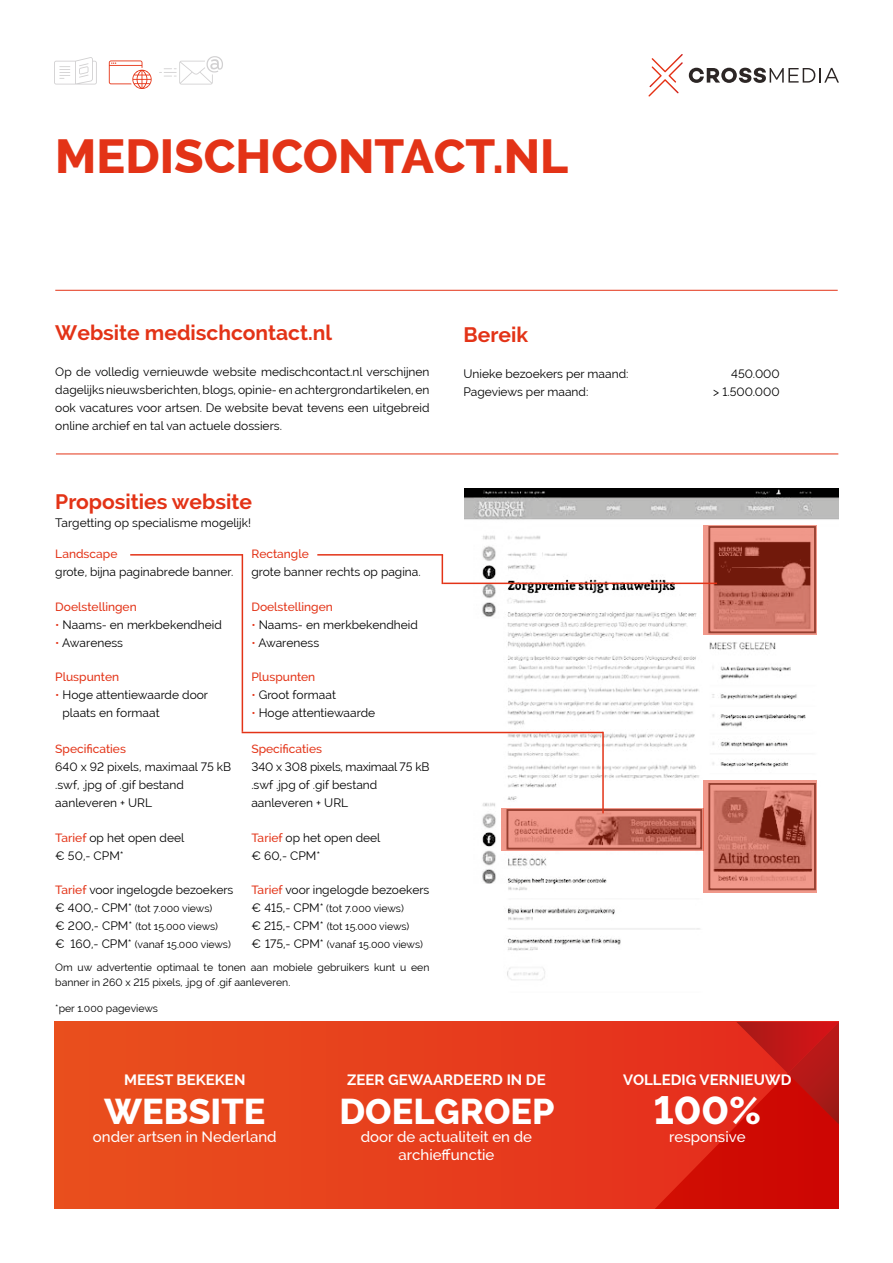
<style>
.page{position:relative;width:893px;height:1263px;background:#fff}
.page>*{position:absolute;margin:0;border:0;box-sizing:border-box;transform-origin:0 0}
.t1{font:800 48px "Raleway";color:#e33317}
.t2{font:800 39px "Raleway";color:#fff}
.t3{font:800 36px "Raleway";color:#fff}
.t4{font:700 21px "Raleway";color:#e33317}
.t5{font:500 15px/18px "Raleway";color:#fff;text-align:center}
.t6{font:700 15px "Raleway";color:#fff}
.t7{font:12px/18px "Raleway";color:#000}
.t8{font:500 12px "Raleway";color:#e33317}
.t9{font:10.5px/18px "Raleway";color:#000}
.s1{color:#e33317}
.s2{font-weight:500;color:#e33317}
.s3{font-size:12px}
</style>
<div class="page">
<hr style="left:55px;top:290px;width:783px;height:1px;background:#e33317">
<hr style="left:56px;top:454px;width:782px;height:1px;background:#e33317">
<svg style="left:648px;top:54px;width:35px;height:43px"></svg>
<svg style="left:689px;top:68px;width:150px;height:15px"></svg>
<svg style="left:54px;top:1022px;width:601px;height:187px;background:#e7411d"></svg>
<svg style="left:655px;top:1022px;width:184px;height:187px;background:#d51b11"></svg>
<svg style="left:109px;top:60px;width:43px;height:29px"></svg>
<svg style="left:54px;top:57px;width:43px;height:28px"></svg>
<svg style="left:159px;top:56px;width:64px;height:29px"></svg>
<svg style="left:465px;top:489px;width:374px;height:492px"></svg>
<svg style="left:501px;top:808px;width:203px;height:42px;background:#cd7567"></svg>
<svg style="left:704px;top:525px;width:113px;height:109px;background:#b96153"></svg>
<svg style="left:704px;top:781px;width:113px;height:112px;background:#c97163"></svg>
<hr style="left:443px;top:583px;width:274px;height:1px;background:#e33317">
<hr style="left:130px;top:554px;width:112px;height:2px;background:#e33317">
<hr style="left:242px;top:554px;width:1px;height:178px;background:#e33317">
<hr style="left:242px;top:732px;width:361px;height:1px;background:#e33317">
<hr style="left:602px;top:732px;width:2px;height:81px;background:#e33317">
<hr style="left:317px;top:554px;width:126px;height:2px;background:#e33317">
<svg style="left:442px;top:556px;width:1px;height:28px"></svg>
<h1 class="t1" style="left:55px;top:129px;width:515px">MEDISCHCONTACT.NL</h1>
<h3 class="t4" style="left:55px;top:321px;width:278px">Website medischcontact.nl</h3>
<p class="t7" style="left:55px;top:363px;width:376px;text-align:justify">Op de volledig vernieuwde website medischcontact.nl verschijnen dagelijks nieuwsberichten, blogs, opinie- en achtergrondartikelen, en ook vacatures voor artsen. De website bevat tevens een uitgebreid online archief en tal van actuele dossiers.</p>
<h3 class="t4" style="left:55px;top:489px;width:198px">Proposities website</h3>
<p class="t7" style="left:55px;top:513px;width:197px">Targetting op specialisme mogelijk!</p>
<p class="t8" style="left:55px;top:547px;width:64px">Landscape</p>
<p class="t7" style="left:55px;top:563px;width:180px">grote, bijna paginabrede banner.</p>
<p class="t8" style="left:55px;top:599px;width:83px">Doelstellingen</p>
<p class="t7" style="left:55px;top:615px;width:168px"><span class="s1">•</span> Naams- en merkbekendheid</p>
<p class="t7" style="left:55px;top:633px;width:69px"><span class="s1">•</span> Awareness</p>
<p class="t8" style="left:55px;top:670px;width:65px">Pluspunten</p>
<p class="t7" style="left:63px;top:686px;width:147px;text-indent:-7px"><span class="s1">•</span> Hoge attentiewaarde door plaats en formaat</p>
<p class="t8" style="left:55px;top:742px;width:72px">Specificaties</p>
<p class="t7" style="left:55px;top:758px;width:177px">640 x 92 pixels, maximaal 75 kB .swf, .jpg of .gif bestand aanleveren + URL</p>
<p class="t7" style="left:55px;top:828px;width:131px"><span class="s2">Tarief</span> op het open deel € 50,- CPM*</p>
<p class="t7" style="left:55px;top:881px;width:180px"><span class="s2">Tarief</span> voor ingelogde bezoekers</p>
<p class="t9" style="left:55px;top:899px;width:177px"><span class="s3">€ 400,- CPM*</span> (tot 7.000 views)<br><span class="s3">€ 200,- CPM*</span> (tot 15.000 views)<br><span class="s3">€ 160,- CPM*</span> (vanaf 15.000 views)</p>
<p class="t8" style="left:251px;top:547px;width:59px">Rectangle</p>
<p class="t7" style="left:251px;top:563px;width:171px">grote banner rechts op pagina.</p>
<p class="t8" style="left:251px;top:599px;width:83px">Doelstellingen</p>
<p class="t7" style="left:251px;top:615px;width:168px"><span class="s1">•</span> Naams- en merkbekendheid</p>
<p class="t7" style="left:251px;top:633px;width:69px"><span class="s1">•</span> Awareness</p>
<p class="t8" style="left:251px;top:670px;width:65px">Pluspunten</p>
<p class="t7" style="left:251px;top:686px;width:86px"><span class="s1">•</span> Groot formaat</p>
<p class="t7" style="left:251px;top:704px;width:125px"><span class="s1">•</span> Hoge attentiewaarde</p>
<p class="t8" style="left:251px;top:742px;width:72px">Specificaties</p>
<p class="t7" style="left:251px;top:758px;width:180px">340 x 308 pixels, maximaal 75 kB .swf .jpg of .gif bestand aanleveren + URL</p>
<p class="t7" style="left:251px;top:828px;width:131px"><span class="s2">Tarief</span> op het open deel € 60,- CPM*</p>
<p class="t7" style="left:251px;top:881px;width:180px"><span class="s2">Tarief</span> voor ingelogde bezoekers</p>
<p class="t9" style="left:251px;top:899px;width:173px"><span class="s3">€ 415,- CPM*</span> (tot 7.000 views)<br><span class="s3">€ 215,- CPM*</span> (tot 15.000 views)<br><span class="s3">€ 175,- CPM*</span> (vanaf 15.000 views)</p>
<p class="t9" style="left:55px;top:960px;width:376px;line-height:15px">Om uw advertentie optimaal te tonen aan mobiele gebruikers kunt u een banner in 260 x 215 pixels, .jpg of .gif aanleveren.</p>
<p class="t9" style="left:55px;top:999px;width:104px">*per 1.000 pageviews</p>
<h3 class="t4" style="left:463px;top:323px;width:66px">Bereik</h3>
<p class="t7" style="left:463px;top:365px;width:167px">Unieke bezoekers per maand:</p>
<p class="t7" style="left:731px;top:365px;width:50px">450.000</p>
<p class="t7" style="left:463px;top:383px;width:126px">Pageviews per maand:</p>
<p class="t7" style="left:713px;top:383px;width:68px">&gt; 1.500.000</p>
<p class="t6" style="left:124px;top:1071px;width:123px">MEEST BEKEKEN</p>
<h3 class="t3" style="left:104px;top:1091px;width:163px">WEBSITE</h3>
<p class="t5" style="left:93px;top:1128px;width:185px">onder artsen in Nederland</p>
<p class="t6" style="left:347px;top:1071px;width:200px">ZEER GEWAARDEERD IN DE</p>
<h3 class="t3" style="left:339px;top:1091px;width:216px">DOELGROEP</h3>
<p class="t5" style="left:361px;top:1128px;width:173px">door de actualiteit en de archieffunctie</p>
<p class="t6" style="left:623px;top:1071px;width:170px">VOLLEDIG VERNIEUWD</p>
<h2 class="t2" style="left:654px;top:1088px;width:109px">100%</h2>
<p class="t5" style="left:669px;top:1128px;width:78px">responsive</p>
</div>
